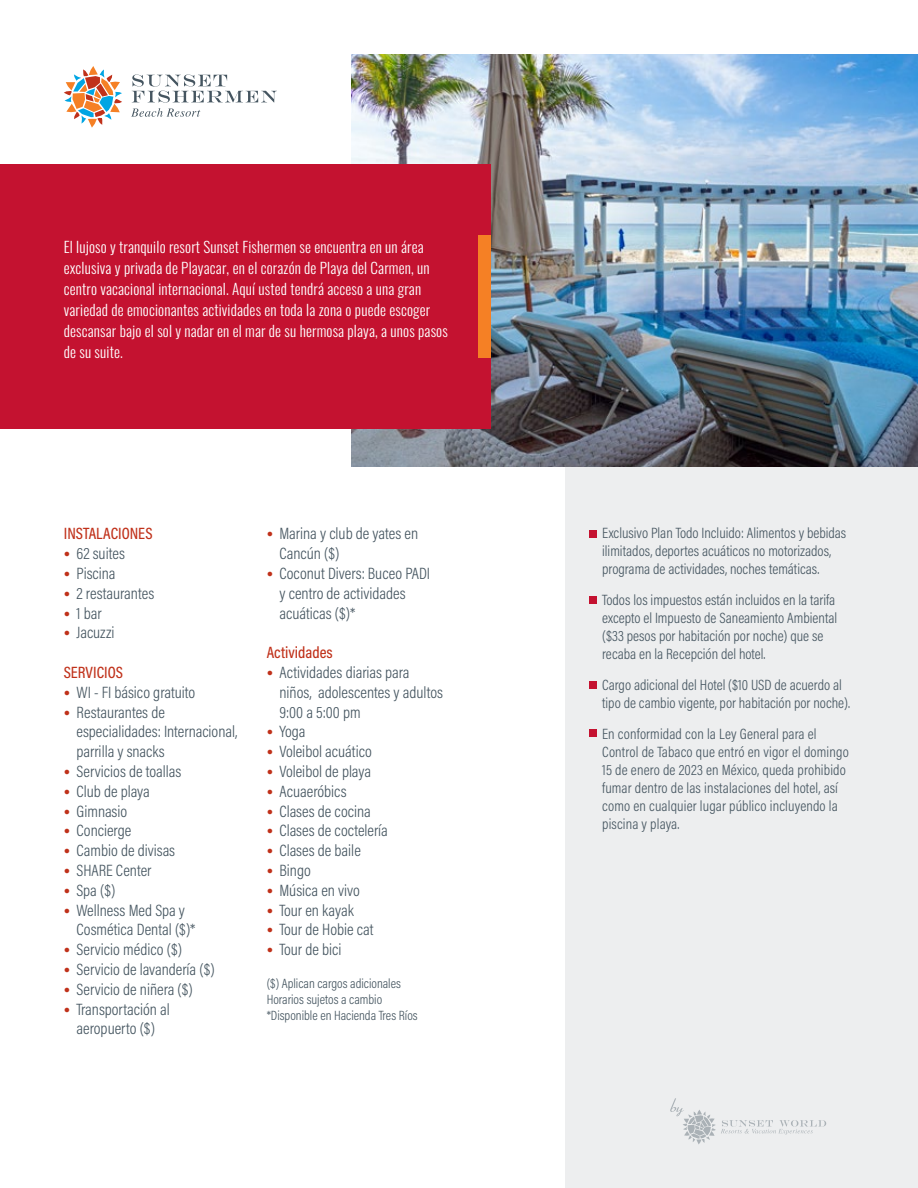
<style>
.page{position:relative;width:918px;height:1188px;background:#fff}
.page>*{position:absolute;margin:0;border:0;box-sizing:border-box;transform-origin:0 0}
.t1{font:300 16.5px/19.8px "Acumin Pro Cond";color:#455560}
.t2{font:500 16.5px "Acumin Pro Cond";color:#c0311a}
.t3{font:300 15px/18px "Acumin Pro Cond";color:#455560}
.t4{font:300 15px/21px "Oswald";letter-spacing:.01em;color:#fff}
.t5{font:300 13.5px/16.2px "Acumin Pro Cond";color:#455560}
.s1{font-family:"Montserrat";font-weight:700;font-size:18px;color:#c0311a}
.s2{font-family:"Montserrat";font-weight:700;font-size:18px;color:#f7901e}
</style>
<div class="page">
<div style="left:566px;top:412px;width:352px;height:776px;background:#edeeef"></div>
<img style="left:352px;top:54px;width:566px;height:413px">
<div style="left:0;top:164px;width:491px;height:265px;background:#c41230"></div>
<div style="left:478px;top:235px;width:13px;height:123px;background:#f58025"></div>
<svg style="left:670px;top:1098px;width:156px;height:46px"></svg>
<div style="left:589px;top:530px;width:8px;height:7px;background:#c41230"></div>
<div style="left:589px;top:597px;width:8px;height:7px;background:#c41230"></div>
<div style="left:589px;top:681px;width:8px;height:7px;background:#c41230"></div>
<div style="left:589px;top:730px;width:8px;height:7px;background:#c41230"></div>
<svg style="left:64px;top:66px;width:58px;height:62px"></svg>
<svg style="left:131px;top:74px;width:146px;height:43px"></svg>
<p class="t4" style="left:64px;top:235px;width:386px">El lujoso y tranquilo resort Sunset Fishermen se encuentra en un área exclusiva y privada de Playacar, en el corazón de Playa del Carmen, un centro vacacional internacional. Aquí usted tendrá acceso a una gran variedad de emocionantes actividades en toda la zona o puede escoger descansar bajo el sol y nadar en el mar de su hermosa playa, a unos pasos de su suite.</p>
<p class="t2" style="left:64px;top:523px;width:90px">INSTALACIONES</p>
<p class="t1" style="left:64px;top:543px;width:63px"><span class="s1">•</span> 62 suites</p>
<p class="t1" style="left:64px;top:563px;width:53px"><span class="s1">•</span> Piscina</p>
<p class="t1" style="left:64px;top:583px;width:92px"><span class="s1">•</span> 2 restaurantes</p>
<p class="t1" style="left:64px;top:603px;width:39px"><span class="s1">•</span> 1 bar</p>
<p class="t1" style="left:64px;top:623px;width:52px"><span class="s1">•</span> Jacuzzi</p>
<p class="t2" style="left:64px;top:662px;width:61px">SERVICIOS</p>
<p class="t1" style="left:64px;top:682px;width:133px"><span class="s1">•</span> WI - FI básico gratuito</p>
<p class="t1" style="left:77px;top:702px;width:162px;text-indent:-13px"><span class="s1">•</span> Restaurantes de especialidades: Internacional, parrilla y snacks</p>
<p class="t1" style="left:64px;top:761px;width:119px"><span class="s1">•</span> Servicios de toallas</p>
<p class="t1" style="left:64px;top:781px;width:88px"><span class="s1">•</span> Club de playa</p>
<p class="t1" style="left:64px;top:801px;width:65px"><span class="s1">•</span> Gimnasio</p>
<p class="t1" style="left:64px;top:821px;width:69px"><span class="s1">•</span> Concierge</p>
<p class="t1" style="left:64px;top:840px;width:113px"><span class="s1">•</span> Cambio de divisas</p>
<p class="t1" style="left:64px;top:860px;width:89px"><span class="s1">•</span> SHARE Center</p>
<p class="t1" style="left:64px;top:880px;width:53px"><span class="s1">•</span> Spa ($)</p>
<p class="t1" style="left:77px;top:900px;width:121px;text-indent:-13px"><span class="s1">•</span> Wellness Med Spa y<br>Cosmética Dental ($)*</p>
<p class="t1" style="left:64px;top:939px;width:120px"><span class="s1">•</span> Servicio médico ($)</p>
<p class="t1" style="left:64px;top:959px;width:152px"><span class="s1">•</span> Servicio de lavandería ($)</p>
<p class="t1" style="left:64px;top:979px;width:131px"><span class="s1">•</span> Servicio de niñera ($)</p>
<p class="t1" style="left:64px;top:999px;width:108px;text-align:center"><span class="s1">•</span> Transportación al aeropuerto ($)</p>
<p class="t1" style="left:279px;top:524px;width:140px;text-indent:-13px"><span class="s1">•</span> Marina y club de yates en<br>Cancún ($)</p>
<p class="t1" style="left:279px;top:563px;width:152px;text-indent:-13px"><span class="s1">•</span> Coconut Divers: Buceo PADI y centro de actividades acuáticas ($)*</p>
<p class="t2" style="left:267px;top:642px;width:68px">Actividades</p>
<p class="t1" style="left:279px;top:662px;width:165px;text-indent:-13px"><span class="s1">•</span> Actividades diarias para niños, adolescentes y adultos<br>9:00 a 5:00 pm</p>
<p class="t1" style="left:267px;top:722px;width:40px"><span class="s1">•</span> Yoga</p>
<p class="t1" style="left:267px;top:741px;width:107px"><span class="s1">•</span> Voleibol acuático</p>
<p class="t1" style="left:267px;top:761px;width:106px"><span class="s1">•</span> Voleibol de playa</p>
<p class="t1" style="left:267px;top:781px;width:81px"><span class="s1">•</span> Acuaeróbics</p>
<p class="t1" style="left:267px;top:801px;width:106px"><span class="s1">•</span> Clases de cocina</p>
<p class="t1" style="left:267px;top:821px;width:123px"><span class="s1">•</span> Clases de coctelería</p>
<p class="t1" style="left:267px;top:840px;width:96px"><span class="s1">•</span> Clases de baile</p>
<p class="t1" style="left:267px;top:860px;width:46px"><span class="s1">•</span> Bingo</p>
<p class="t1" style="left:267px;top:880px;width:95px"><span class="s1">•</span> Música en vivo</p>
<p class="t1" style="left:267px;top:900px;width:89px"><span class="s1">•</span> Tour en kayak</p>
<p class="t1" style="left:267px;top:920px;width:108px"><span class="s1">•</span> Tour de Hobie cat</p>
<p class="t1" style="left:267px;top:939px;width:76px"><span class="s1">•</span> Tour de bici</p>
<p class="t5" style="left:267px;top:975px;width:153px">($) Aplican cargos adicionales<br>Horarios sujetos a cambio *Disponible en Hacienda Tres Ríos</p>
<p class="t3" style="left:602px;top:524px;width:246px;text-indent:-13px"><span class="s2">•</span> Exclusivo Plan Todo Incluido: Alimentos y bebidas ilimitados, deportes acuáticos no motorizados, programa de actividades, noches temáticas.</p>
<p class="t3" style="left:602px;top:591px;width:237px;text-indent:-13px"><span class="s2">•</span> Todos los impuestos están incluidos en la tarifa excepto el Impuesto de Saneamiento Ambiental ($33 pesos por habitación por noche) que se recaba en la Recepción del hotel.</p>
<p class="t3" style="left:602px;top:675px;width:249px;text-indent:-13px"><span class="s2">•</span> Cargo adicional del Hotel ($10 USD de acuerdo al tipo de cambio vigente, por habitación por noche).</p>
<p class="t3" style="left:602px;top:724px;width:248px;text-indent:-13px"><span class="s2">•</span> En conformidad con la Ley General para el Control de Tabaco que entró en vigor el domingo 15 de enero de 2023 en México, queda prohibido fumar dentro de las instalaciones del hotel, así como en cualquier lugar público incluyendo la piscina y playa.</p>
</div>
